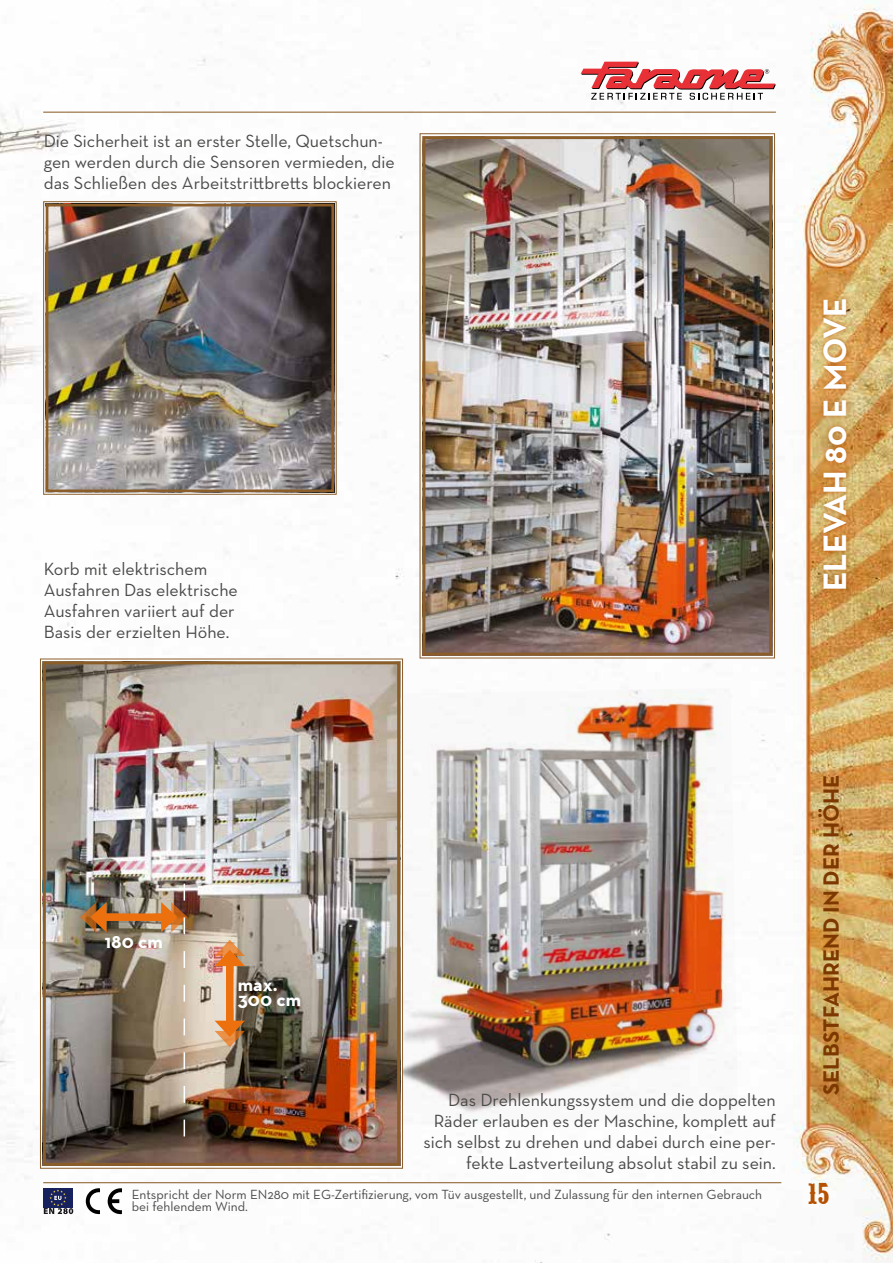
<style>
.page{position:relative;width:893px;height:1263px;background:#fff}
.page>*{position:absolute;margin:0;border:0;box-sizing:border-box;transform-origin:0 0}
.t1{font:700 33px "Neutraface Text";color:#fff}
.t2{font:30px "Pointedly Mad";color:#b55103}
.t3{font:700 22.5px "Neutraface Text";color:#7c3800}
.t4{font:700 19.5px/15px "Neutraface Text";color:#fff}
.t5{font:18px/21px "Neutraface Text";color:#4a4a49}
.t6{font:13.5px/12px "Neutraface Text";color:#4a4a49}
</style>
<div class="page">
<img style="left:0;top:1px;width:893px;height:1262px">
<hr style="left:43px;top:1182px;width:738px;height:1px;background:#8b5e29">
<hr style="left:43px;top:112px;width:733px;height:1px;background:#8b5e29">
<div style="left:818px;top:294px;width:34px;height:300px;background:#b55103;opacity:.75"></div>
<svg style="left:44px;top:1188px;width:30px;height:26px"></svg>
<svg style="left:86px;top:1188px;width:14px;height:26px"></svg>
<svg style="left:108px;top:1188px;width:14px;height:26px"></svg>
<img style="left:39px;top:658px;width:364px;height:511px">
<div style="left:43px;top:661px;width:357px;height:505px;border:3px solid #8b5e29"></div>
<img style="left:419px;top:133px;width:356px;height:526px">
<div style="left:422px;top:136px;width:350px;height:520px;border:3px solid #8b5e29"></div>
<img style="left:403px;top:688px;width:335px;height:437px">
<div style="left:100px;top:913px;width:67px;height:8px;background:#ed700f"></div>
<svg style="left:80px;top:902px;width:27px;height:30px"></svg>
<div style="left:226px;top:960px;width:7px;height:67px;background:#ed700f"></div>
<svg style="left:215px;top:1021px;width:30px;height:26px"></svg>
<svg style="left:215px;top:940px;width:30px;height:26px"></svg>
<img style="left:161px;top:884px;width:27px;height:252px">
<img style="left:43px;top:201px;width:294px;height:294px">
<div style="left:46px;top:204px;width:288px;height:288px;border:3px solid #8b5e29"></div>
<svg style="left:581px;top:62px;width:195px;height:38px"></svg>
<p class="t5" style="left:44px;top:130px;width:352px">Die Sicherheit ist an erster Stelle, Quetschun&shy;gen werden durch die Sensoren vermieden, die das Schließen des Arbeitstrittbretts blockieren</p>
<p class="t5" style="left:44px;top:558px;width:196px">Korb mit elektrischem<br>Ausfahren Das elektrische<br>Ausfahren variiert auf der<br>Basis der erzielten Höhe.</p>
<p class="t1" style="left:814px;top:591px;width:295px;rotate:-90deg">ELEVAH 80 E MOVE</p>
<p class="t4" style="left:105px;top:933px;width:60px">180 cm</p>
<p class="t4" style="left:238px;top:976px;width:65px">max.<br>300 cm</p>
<p class="t5" style="left:423px;top:1089px;width:354px;text-align:right">Das Drehlenkungssystem und die doppelten Räder erlauben es der Maschine, komplett auf sich selbst zu drehen und dabei durch eine per&shy;fekte Lastverteilung absolut stabil zu sein.</p>
<p class="t6" style="left:132px;top:1188px;width:632px">Entspricht der Norm EN280 mit EG-Zertifizierung, vom Tüv ausgestellt, und Zulassung für den internen Gebrauch bei fehlendem Wind.</p>
<p class="t3" style="left:817px;top:1095px;width:322px;rotate:-90deg">SELBSTFAHREND IN DER HÖHE</p>
<p class="t2" style="left:808px;top:1176px;width:23px">15</p>
</div>
